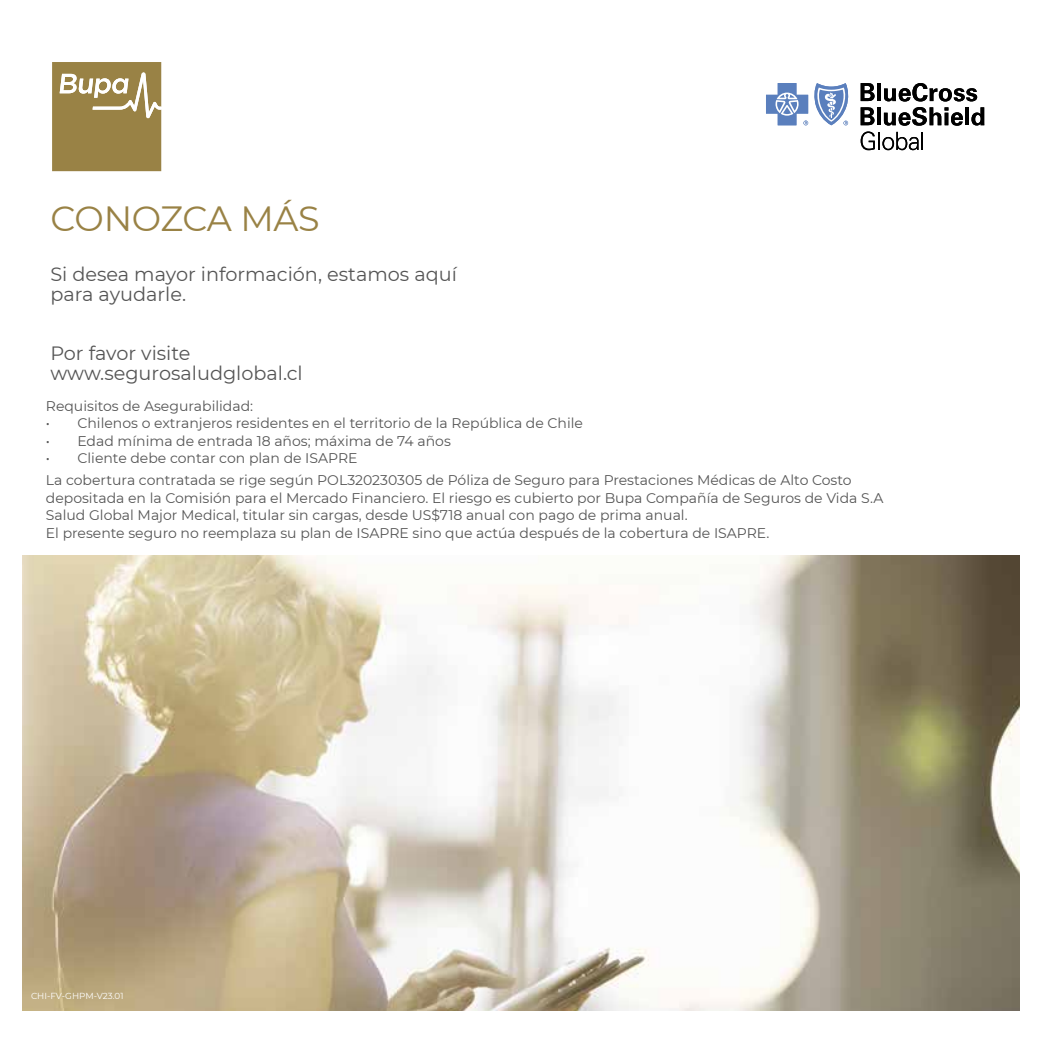
<style>
.page{position:relative;width:1042px;height:1042px;background:#fff}
.page>*{position:absolute;margin:0;border:0;box-sizing:border-box;transform-origin:0 0}
.t1{font:35px "Montserrat";letter-spacing:-.015em;color:#998245}
.t2{font:19.25px/20.7px "Montserrat";color:#555}
.t3{font:14px/17.5px "Montserrat";color:#555}
.t4{font:8.75px "Montserrat";color:#fff}
</style>
<div class="page">
<img style="left:22px;top:556px;width:997px;height:455px">
<svg style="left:766px;top:83px;width:83px;height:42px"></svg>
<svg style="left:860px;top:83px;width:124px;height:67px"></svg>
<svg style="left:52px;top:62px;width:109px;height:109px;background:#a28e57"></svg>
<h1 class="t1" style="left:50px;top:195px;width:271px">CONOZCA MÁS</h1>
<h2 class="t2" style="left:50px;top:263px;width:408px">Si desea mayor información, estamos aquí para ayudarle.</h2>
<h2 class="t2" style="left:50px;top:342px;width:254px">Por favor visite www.segurosaludglobal.cl</h2>
<p class="t3" style="left:46px;top:396px;width:209px">Requisitos de Asegurabilidad:</p>
<p class="t3" style="left:46px;top:414px;width:539px">• Chilenos o extranjeros residentes en el territorio de la República de Chile</p>
<p class="t3" style="left:46px;top:431px;width:406px">• Edad mínima de entrada 18 años; máxima de 74 años</p>
<p class="t3" style="left:46px;top:446px;width:807px;line-height:22.4px">• Cliente debe contar con plan de ISAPRE<br>La cobertura contratada se rige según POL320230305 de Póliza de Seguro para Prestaciones Médicas de Alto Costo</p>
<p class="t3" style="left:46px;top:489px;width:839px">depositada en la Comisión para el Mercado Financiero. El riesgo es cubierto por Bupa Compañía de Seguros de Vida S.A<br>Salud Global Major Medical, titular sin cargas, desde US$718 anual con pago de prima anual.<br>El presente seguro no reemplaza su plan de ISAPRE sino que actúa después de la cobertura de ISAPRE.</p>
<p class="t4" style="left:31px;top:989px;width:94px">CHI-FV-GHPM-V23.01</p>
</div>
